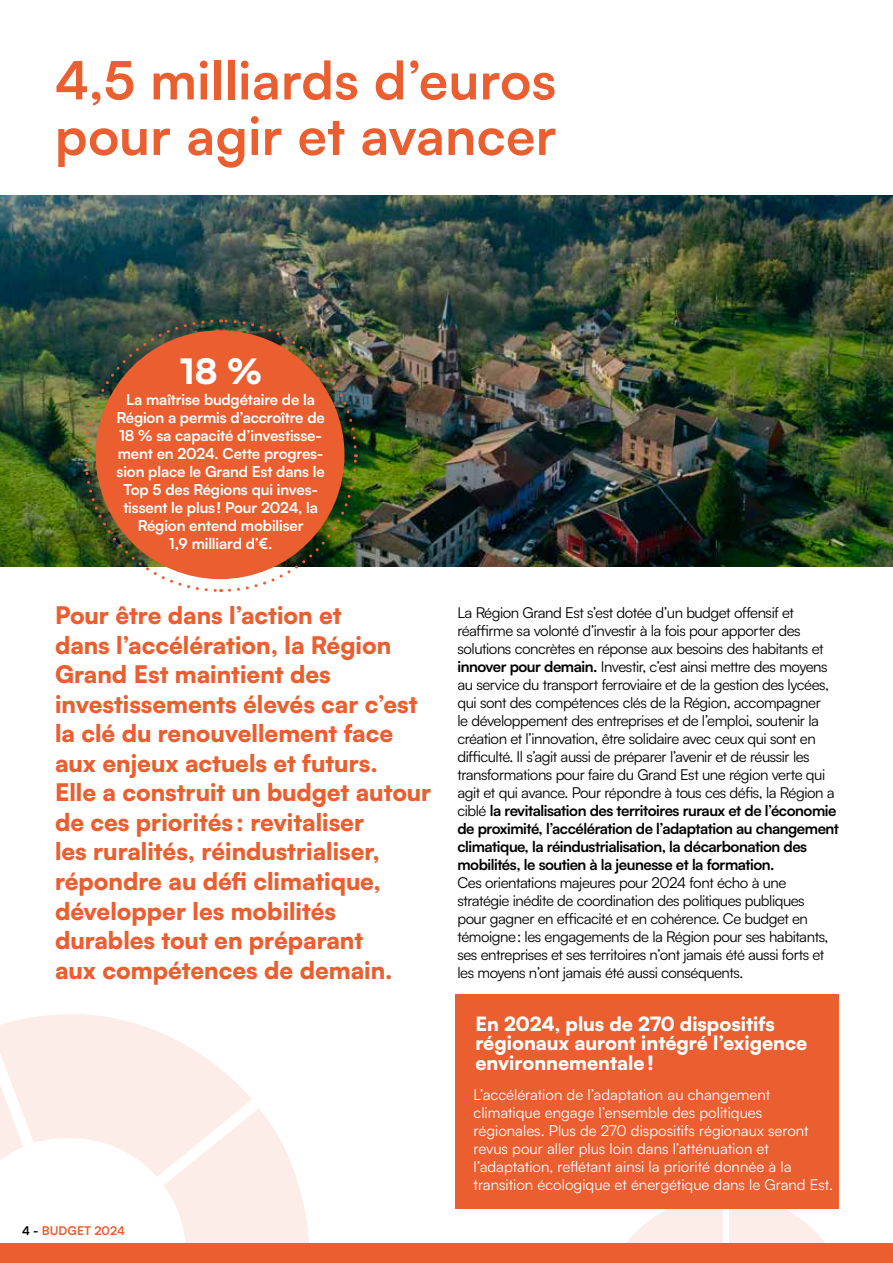
<style>
.page{position:relative;width:893px;height:1263px;background:#fff}
.page>*{position:absolute;margin:0;border:0;box-sizing:border-box;transform-origin:0 0}
.t1{font:700 52.5px/55.5px "Satoshi";letter-spacing:.01em;color:#eb5e2f}
.t2{font:900 34.65px "Satoshi";color:#fff}
.t3{font:900 24px/29.5px "Satoshi";color:#eb5e2f}
.t4{font:900 19.5px/19.5px "Satoshi";color:#fff}
.t5{font:15px/18px "Satoshi";letter-spacing:-.03em;color:#000}
.t6{font:15px/18px "Satoshi";color:#fff}
.t7{font:700 15px/18px "Satoshi";letter-spacing:-.01em;color:#fff;text-align:center}
.t8{font:700 12px "Satoshi";color:#eb5e2f}
.s1{color:#000}
.s2{font-weight:700}
</style>
<div class="page">
<svg style="left:0;top:1014px;width:252px;height:163px;fill:#fcede8"></svg>
<svg style="left:163px;top:1108px;width:146px;height:135px"></svg>
<svg style="left:0;top:1032px;width:23px;height:145px"></svg>
<div style="left:0;top:1243px;width:893px;height:20px;background:#eb5e2f"></div>
<svg style="left:729px;top:1209px;width:96px;height:34px"></svg>
<svg style="left:626px;top:1209px;width:97px;height:34px"></svg>
<img style="left:0;top:196px;width:893px;height:370px">
<img style="left:83px;top:318px;width:275px;height:274px">
<div style="left:455px;top:995px;width:384px;height:214px;background:#eb5e2f"></div>
<h1 class="t1" style="left:55px;top:49px;width:503px">4,5 milliards d’euros pour agir et avancer</h1>
<h2 class="t2" style="left:180px;top:345px;width:84px">18 %</h2>
<p class="t7" style="left:116px;top:390px;width:210px">La maîtrise budgétaire de la<br>Région a permis d’accroître de<br>18 % sa capacité d’investisse&shy;ment en 2024. Cette progres&shy;sion place le Grand Est dans le<br>Top 5 des Régions qui inves&shy;tissent le plus! Pour 2024, la<br>Région entend mobiliser<br>1,9 milliard d’€.</p>
<p class="t3" style="left:55px;top:599px;width:378px">Pour être dans l’action et<br>dans l’accélération, la Région<br>Grand Est maintient des investissements élevés car c’est la clé du renouvellement face aux enjeux actuels et futurs.<br>Elle a construit un budget autour de ces priorités : revitaliser<br>les ruralités, réindustrialiser, répondre au défi climatique, développer les mobilités durables tout en préparant<br>aux compétences de demain.</p>
<p class="t8" style="left:22px;top:1222px;width:104px"><span class="s1">4 -</span> BUDGET 2024</p>
<p class="t5" style="left:457px;top:603px;width:383px">La Région Grand Est s’est dotée d’un budget offensif et réaffirme sa volonté d’investir à la fois pour apporter des solutions concrètes en réponse aux besoins des habitants et <span class="s2">innover pour demain.</span> Investir, c’est ainsi mettre des moyens au service du transport ferroviaire et de la gestion des lycées, qui sont des compétences clés de la Région, accompagner<br>le développement des entreprises et de l’emploi, soutenir la création et l’innovation, être solidaire avec ceux qui sont en difficulté. Il s’agit aussi de préparer l’avenir et de réussir les transformations pour faire du Grand Est une région verte qui agit et qui avance. Pour répondre à tous ces défis, la Région a ciblé <span class="s2">la revitalisation des territoires ruraux et de l’économie de proximité, l’accélération de l’adaptation au changement climatique, la réindustrialisation, la décarbonation des mobilités, le soutien à la jeunesse et la formation.</span></p>
<p class="t5" style="left:457px;top:873px;width:373px">Ces orientations majeures pour 2024 font écho à une stratégie inédite de coordination des politiques publiques pour gagner en efficacité et en cohérence. Ce budget en témoigne: les engagements de la Région pour ses habitants, ses entreprises et ses territoires n’ont jamais été aussi forts et les moyens n’ont jamais été aussi conséquents.</p>
<h3 class="t4" style="left:475px;top:1013px;width:334px">En 2024, plus de 270 dispositifs régionaux auront intégré l’exigence environnementale!</h3>
<p class="t6" style="left:474px;top:1085px;width:361px">L’accélération de l’adaptation au changement climatique engage l’ensemble des politiques régionales. Plus de 270 dispositifs régionaux seront revus pour aller plus loin dans l’atténuation et l’adaptation, reflétant ainsi la priorité donnée à la transition écologique et énergétique dans le Grand Est.</p>
</div>
